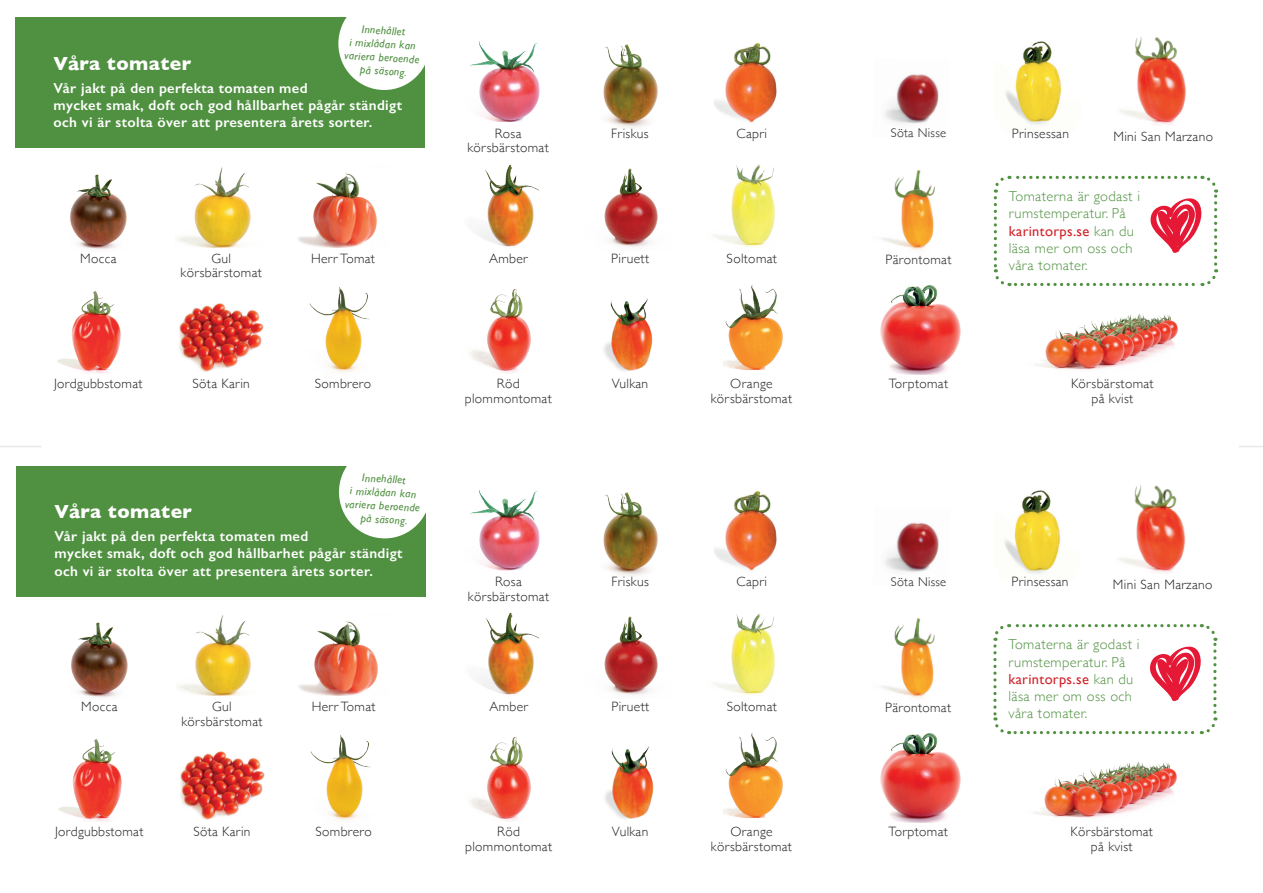
<style>
.page{position:relative;width:1263px;height:893px;background:#fff}
.page>*{position:absolute;margin:0;border:0;box-sizing:border-box;transform-origin:0 0}
.t1{font:700 19.35px "Gill Sans";letter-spacing:.025em;color:#fff}
.t2{font:700 19.2px "Gill Sans";letter-spacing:.025em;color:#fff}
.t3{font:600 14.4px/17.4px "Gill Sans";letter-spacing:.025em;color:#fff}
.t4{font:300 14.4px/17.4px "Gill Sans";letter-spacing:.025em;color:#509141}
.t5{font:300 13.5px/14.4px "Gill Sans";letter-spacing:.025em;color:#231f20;text-align:center}
.t6{font:300 12.6px "Gill Sans";letter-spacing:.025em;color:#231f20}
.t7{font:italic 11.25px/13.5px "Gill Sans";color:#509141;text-align:center}
.s1{font-weight:400;color:#d1232a}
</style>
<div class="page">
<hr style="left:0;top:446px;width:42px;height:1px;background:#231f20">
<svg style="left:1239px;top:446px;width:24px;height:1px"></svg>
<img style="left:71px;top:622px;width:57px;height:76px">
<img style="left:470px;top:490px;width:70px;height:80px">
<img style="left:1119px;top:485px;width:67px;height:88px">
<img style="left:179px;top:615px;width:72px;height:81px">
<img style="left:714px;top:491px;width:63px;height:79px">
<img style="left:58px;top:739px;width:64px;height:82px">
<img style="left:604px;top:616px;width:54px;height:80px">
<img style="left:713px;top:613px;width:62px;height:82px">
<img style="left:310px;top:735px;width:61px;height:86px">
<img style="left:723px;top:734px;width:60px;height:84px">
<img style="left:881px;top:618px;width:54px;height:81px">
<img style="left:298px;top:621px;width:80px;height:75px">
<img style="left:478px;top:612px;width:61px;height:83px">
<img style="left:470px;top:737px;width:61px;height:84px">
<img style="left:880px;top:733px;width:81px;height:90px">
<img style="left:1004px;top:490px;width:57px;height:84px">
<div style="left:16px;top:466px;width:409px;height:131px;background:#509141"></div>
<div style="left:339px;top:446px;width:91px;height:92px;background:#fff;border-radius:50%"></div>
<div style="left:406px;top:441px;width:31px;height:32px;background:#fff"></div>
<img style="left:180px;top:751px;width:85px;height:69px">
<img style="left:1033px;top:762px;width:144px;height:56px">
<svg style="left:993px;top:624px;width:225px;height:111px"></svg>
<img style="left:605px;top:746px;width:48px;height:73px">
<img style="left:603px;top:492px;width:55px;height:84px">
<img style="left:70px;top:174px;width:57px;height:76px">
<img style="left:470px;top:42px;width:70px;height:80px">
<img style="left:1120px;top:36px;width:66px;height:89px">
<img style="left:178px;top:167px;width:73px;height:80px">
<img style="left:714px;top:43px;width:63px;height:80px">
<img style="left:57px;top:291px;width:64px;height:82px">
<img style="left:604px;top:168px;width:54px;height:80px">
<img style="left:714px;top:164px;width:61px;height:83px">
<img style="left:309px;top:287px;width:60px;height:86px">
<img style="left:723px;top:286px;width:60px;height:84px">
<img style="left:881px;top:170px;width:54px;height:81px">
<img style="left:297px;top:173px;width:80px;height:74px">
<img style="left:477px;top:164px;width:62px;height:83px">
<img style="left:470px;top:289px;width:61px;height:84px">
<img style="left:880px;top:285px;width:81px;height:90px">
<img style="left:1005px;top:41px;width:57px;height:84px">
<div style="left:15px;top:17px;width:410px;height:131px;background:#509141"></div>
<svg style="left:338px;top:17px;width:87px;height:73px"></svg>
<div style="left:406px;top:0;width:30px;height:24px;background:#fff"></div>
<img style="left:179px;top:303px;width:85px;height:69px">
<img style="left:1034px;top:314px;width:144px;height:56px">
<svg style="left:993px;top:175px;width:226px;height:112px"></svg>
<img style="left:604px;top:298px;width:49px;height:73px">
<img style="left:603px;top:44px;width:55px;height:84px">
<img style="left:884px;top:74px;width:55px;height:50px">
<img style="left:884px;top:522px;width:55px;height:50px">
<h1 class="t1" style="left:54px;top:48px;width:139px">Våra tomater</h1>
<p class="t7" style="left:346px;top:22px;width:77px;rotate:3deg">Innehållet<br>i mixlådan kan variera beroende på säsong.</p>
<p class="t3" style="left:54px;top:79px;width:350px">Vår jakt på den perfekta tomaten med<br>mycket smak, doft och god hållbarhet pågår ständigt och vi är stolta över att presentera årets sorter.</p>
<p class="t6" style="left:891px;top:123px;width:57px">Söta Nisse</p>
<p class="t5" style="left:736px;top:126px;width:32px">Capri</p>
<p class="t5" style="left:1012px;top:126px;width:59px">Prinsessan</p>
<p class="t5" style="left:611px;top:126px;width:39px">Friskus</p>
<p class="t5" style="left:467px;top:126px;width:83px">Rosa körsbärstomat</p>
<p class="t5" style="left:1113px;top:129px;width:101px">Mini San Marzano</p>
<p class="t5" style="left:80px;top:251px;width:38px">Mocca</p>
<p class="t5" style="left:181px;top:251px;width:83px">Gul körsbärstomat</p>
<p class="t5" style="left:311px;top:251px;width:65px">Herr Tomat</p>
<p class="t5" style="left:489px;top:251px;width:40px">Amber</p>
<p class="t5" style="left:885px;top:251px;width:67px">Pärontomat</p>
<p class="t5" style="left:611px;top:251px;width:39px">Piruett</p>
<p class="t5" style="left:727px;top:251px;width:52px">Soltomat</p>
<p class="t5" style="left:465px;top:376px;width:89px">Röd plommontomat</p>
<p class="t5" style="left:889px;top:375px;width:61px">Torptomat</p>
<p class="t5" style="left:193px;top:376px;width:59px">Söta Karin</p>
<p class="t5" style="left:315px;top:376px;width:58px">Sombrero</p>
<p class="t5" style="left:711px;top:376px;width:83px">Orange körsbärstomat</p>
<p class="t5" style="left:54px;top:376px;width:90px">Jordgubbstomat</p>
<p class="t5" style="left:612px;top:376px;width:38px">Vulkan</p>
<h2 class="t2" style="left:55px;top:496px;width:139px">Våra tomater</h2>
<p class="t7" style="left:347px;top:470px;width:77px;rotate:3deg">Innehållet<br>i mixlådan kan variera beroende på säsong.</p>
<p class="t4" style="left:1009px;top:187px;width:133px">Tomaterna är godast i rumstemperatur. På <span class="s1">karintorps.se</span> kan du läsa mer om oss och våra tomater.</p>
<p class="t5" style="left:1071px;top:376px;width:84px">Körsbärstomat på kvist</p>
<p class="t3" style="left:55px;top:527px;width:349px">Vår jakt på den perfekta tomaten med<br>mycket smak, doft och god hållbarhet pågår ständigt och vi är stolta över att presentera årets sorter.</p>
<p class="t6" style="left:891px;top:571px;width:57px">Söta Nisse</p>
<p class="t5" style="left:736px;top:574px;width:32px">Capri</p>
<p class="t5" style="left:1011px;top:574px;width:59px">Prinsessan</p>
<p class="t5" style="left:468px;top:574px;width:83px">Rosa körsbärstomat</p>
<p class="t5" style="left:1113px;top:577px;width:101px">Mini San Marzano</p>
<p class="t5" style="left:611px;top:574px;width:39px">Friskus</p>
<p class="t5" style="left:81px;top:699px;width:38px">Mocca</p>
<p class="t5" style="left:181px;top:699px;width:83px">Gul körsbärstomat</p>
<p class="t5" style="left:312px;top:699px;width:65px">Herr Tomat</p>
<p class="t5" style="left:489px;top:699px;width:40px">Amber</p>
<p class="t5" style="left:885px;top:700px;width:67px">Pärontomat</p>
<p class="t5" style="left:611px;top:699px;width:39px">Piruett</p>
<p class="t5" style="left:727px;top:699px;width:52px">Soltomat</p>
<p class="t5" style="left:465px;top:824px;width:88px">Röd plommontomat</p>
<p class="t5" style="left:888px;top:823px;width:61px">Torptomat</p>
<p class="t5" style="left:193px;top:824px;width:59px">Söta Karin</p>
<p class="t5" style="left:316px;top:824px;width:58px">Sombrero</p>
<p class="t5" style="left:711px;top:824px;width:83px">Orange körsbärstomat</p>
<p class="t5" style="left:55px;top:824px;width:90px">Jordgubbstomat</p>
<p class="t5" style="left:612px;top:824px;width:38px">Vulkan</p>
<p class="t4" style="left:1008px;top:635px;width:132px">Tomaterna är godast i rumstemperatur. På <span class="s1">karintorps.se</span> kan du läsa mer om oss och våra tomater.</p>
<p class="t5" style="left:1070px;top:824px;width:84px">Körsbärstomat på kvist</p>
</div>
